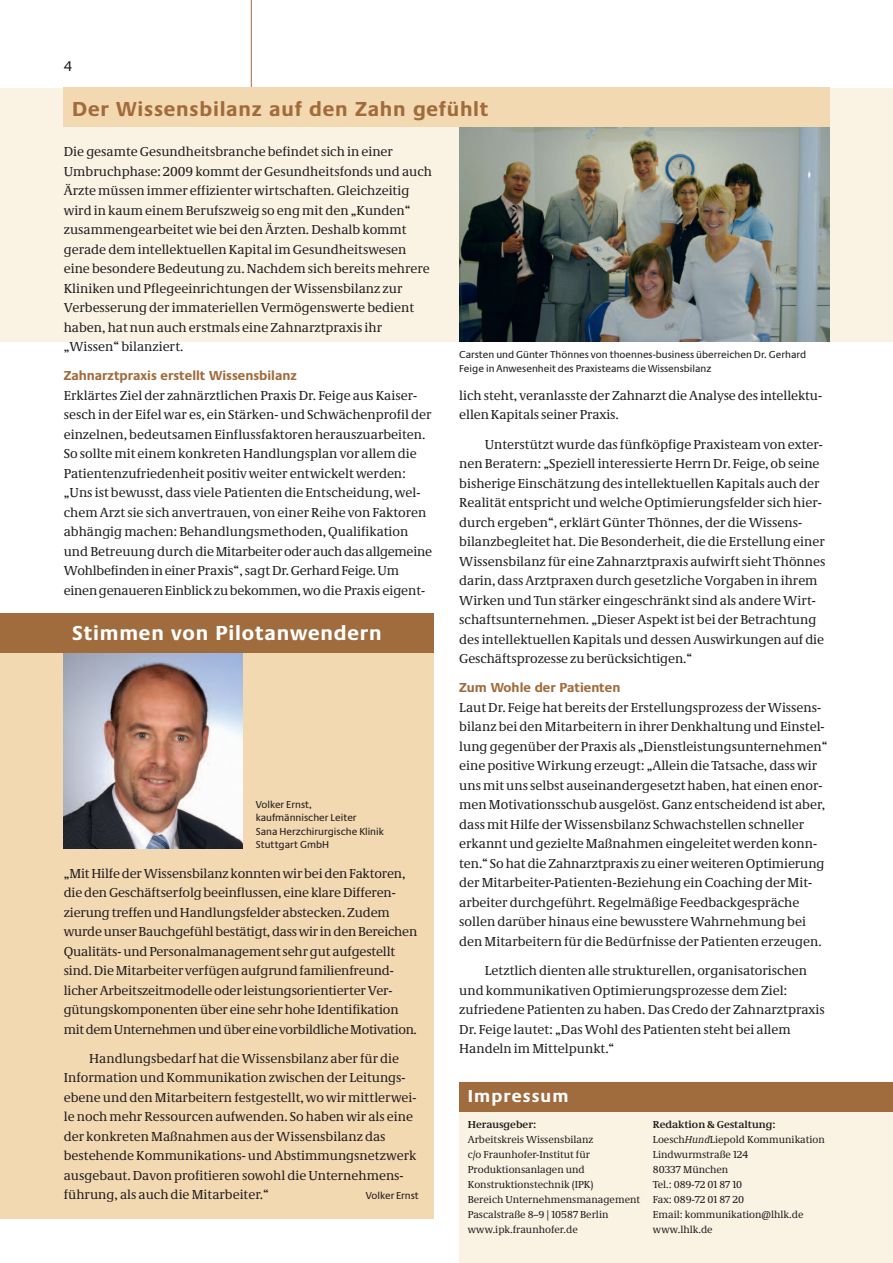
<style>
.page{position:relative;width:893px;height:1263px;background:#fff}
.page>*{position:absolute;margin:0;border:0;box-sizing:border-box;transform-origin:0 0}
.t1{font:700 21px "Neue Praxis";letter-spacing:.035em;color:#a16c3d}
.t2{font:700 21px "Neue Praxis";letter-spacing:.035em;color:#fff}
.t3{font:700 18px "Neue Praxis";letter-spacing:.06em;color:#fff}
.t4{font:14.55px "Neue Praxis";color:#231f20}
.t5{font:13.5px/19.5px "Neue Demos";color:#231f20}
.t6{font:700 13.5px "Neue Praxis";color:#a16c3d}
.t7{font:10.5px/15px "Neue Demos";color:#231f20}
.t8{font:10.5px/13.5px "Neue Praxis";color:#231f20}
.t9{font:700 10.5px "Neue Demos";color:#231f20}
.s1{font-weight:700}
.s2{font-style:italic}
</style>
<div class="page">
<div style="left:0;top:614px;width:434px;height:605px;background:#f3d9b2"></div>
<hr style="left:251px;top:0;width:1px;height:91px;background:#a16c3d">
<div style="left:0;top:88px;width:893px;height:253px;background:#faf2e3"></div>
<div style="left:459px;top:1082px;width:434px;height:181px;background:#faf2e3"></div>
<img style="left:459px;top:127px;width:370px;height:214px">
<div style="left:459px;top:88px;width:371px;height:39px;background:#f3d9b2"></div>
<div style="left:63px;top:88px;width:396px;height:39px;background:#f3d9b2"></div>
<div style="left:459px;top:1082px;width:434px;height:30px;background:#a16c3d"></div>
<img style="left:64px;top:653px;width:179px;height:195px">
<div style="left:0;top:613px;width:434px;height:40px;background:#a16c3d"></div>
<p class="t4" style="left:64px;top:61px;width:10px">4</p>
<h1 class="t1" style="left:72px;top:101px;width:418px">Der Wissensbilanz auf den Zahn gefühlt</h1>
<p class="t5" style="left:64px;top:143px;width:370px">Die gesamte Gesundheitsbranche befindet sich in einer Umbruchphase: 2009 kommt der Gesundheitsfonds und auch Ärzte müssen immer effizienter wirtschaften. Gleichzeitig wird in kaum einem Berufszweig so eng mit den „Kunden“ zusammengearbeitet wie bei den Ärzten. Deshalb kommt gerade dem intellektuellen Kapital im Gesundheitswesen eine besondere Bedeutung zu. Nachdem sich bereits mehrere Kliniken und Pflegeeinrichtungen der Wissensbilanz zur Verbesserung der immateriellen Vermögenswerte bedient haben, hat nun auch erstmals eine Zahnarztpraxis ihr „Wissen“ bilanziert.</p>
<p class="t6" style="left:64px;top:371px;width:235px">Zahnarztpraxis erstellt Wissensbilanz</p>
<p class="t5" style="left:64px;top:387px;width:370px">Erklärtes Ziel der zahnärztlichen Praxis Dr. Feige aus Kaiser&shy;sesch in der Eifel war es, ein Stärken- und Schwächenprofil der einzelnen, bedeutsamen Einflussfaktoren herauszuarbeiten.<br>So sollte mit einem konkreten Handlungsplan vor allem die Patientenzufriedenheit positiv weiter entwickelt werden: „Uns ist bewusst, dass viele Patienten die Entscheidung, wel&shy;chem Arzt sie sich anvertrauen, von einer Reihe von Faktoren abhängig machen: Behandlungsmethoden, Qualifikation und Betreuung durch die Mitarbeiter oder auch das allgemeine Wohlbefinden in einer Praxis“, sagt Dr. Gerhard Feige. Um einen genaueren Einblick zu bekommen, wo die Praxis eigent-</p>
<p class="t5" style="left:459px;top:387px;width:364px">lich steht, veranlasste der Zahnarzt die Analyse des intellektu&shy;ellen Kapitals seiner Praxis.</p>
<p class="t8" style="left:459px;top:349px;width:348px">Carsten und Günter Thönnes von thoennes-business überreichen Dr. Gerhard<br>Feige in Anwesenheit des Praxisteams die Wissensbilanz</p>
<p class="t5" style="left:459px;top:435px;width:368px;text-indent:26px">Unterstützt wurde das fünfköpfige Praxisteam von exter&shy;nen Beratern: „Speziell interessierte Herrn Dr. Feige, ob seine bisherige Einschätzung des intellektuellen Kapitals auch der Realität entspricht und welche Optimierungsfelder sich hier&shy;durch ergeben“, erklärt Günter Thönnes, der die Wissens&shy;bilanzbegleitet hat. Die Besonderheit, die die Erstellung einer Wissensbilanz für eine Zahnarztpraxis aufwirft sieht Thönnes darin, dass Arztpraxen durch gesetzliche Vorgaben in ihrem Wirken und Tun stärker eingeschränkt sind als andere Wirt&shy;schaftsunternehmen. „Dieser Aspekt ist bei der Betrachtung des intellektuellen Kapitals und dessen Auswirkungen auf die Geschäftsprozesse zu berücksichtigen.“</p>
<p class="t6" style="left:459px;top:683px;width:163px">Zum Wohle der Patienten</p>
<p class="t5" style="left:459px;top:699px;width:370px">Laut Dr. Feige hat bereits der Erstellungsprozess der Wissens&shy;bilanz bei den Mitarbeitern in ihrer Denkhaltung und Einstel&shy;lung gegenüber der Praxis als „Dienstleistungsunternehmen“ eine positive Wirkung erzeugt: „Allein die Tatsache, dass wir uns mit uns selbst auseinandergesetzt haben, hat einen enor&shy;men Motivationsschub ausgelöst. Ganz entscheidend ist aber, dass mit Hilfe der Wissensbilanz Schwachstellen schneller erkannt und gezielte Maßnahmen eingeleitet werden konn&shy;ten.“ So hat die Zahnarztpraxis zu einer weiteren Optimierung der Mitarbeiter-Patienten-Beziehung ein Coaching der Mit&shy;arbeiter durchgeführt. Regelmäßige Feedbackgespräche sollen darüber hinaus eine bewusstere Wahrnehmung bei den Mitarbeitern für die Bedürfnisse der Patienten erzeugen.</p>
<p class="t5" style="left:459px;top:962px;width:367px;text-indent:26px">Letztlich dienten alle strukturellen, organisatorischen und kommunikativen Optimierungsprozesse dem Ziel: zufriedene Patienten zu haben. Das Credo der Zahnarztpraxis Dr. Feige lautet: „Das Wohl des Patienten steht bei allem Handeln im Mittelpunkt.“</p>
<h1 class="t2" style="left:72px;top:625px;width:311px">Stimmen von Pilotanwendern</h1>
<p class="t8" style="left:256px;top:798px;width:129px">Volker Ernst, kaufmännischer Leiter<br>Sana Herzchirurgische Klinik<br>Stuttgart GmbH</p>
<p class="t5" style="left:64px;top:864px;width:355px">„Mit Hilfe der Wissensbilanz konnten wir bei den Faktoren, die den Geschäftserfolg beeinflussen, eine klare Differen&shy;zierung treffen und Handlungsfelder abstecken. Zudem wurde unser Bauchgefühl bestätigt, dass wir in den Bereichen Qualitäts- und Personalmanagement sehr gut aufgestellt sind. Die Mitarbeiter verfügen aufgrund familienfreund&shy;licher Arbeitszeitmodelle oder leistungsorientierter Ver&shy;gütungskomponenten über eine sehr hohe Identifikation mit dem Unternehmen und über eine vorbildliche Motivation.</p>
<p class="t5" style="left:64px;top:1050px;width:354px;text-indent:26px">Handlungsbedarf hat die Wissensbilanz aber für die Information und Kommunikation zwischen der Leitungs&shy;ebene und den Mitarbeitern festgestellt, wo wir mittlerwei&shy;le noch mehr Ressourcen aufwenden. So haben wir als eine der konkreten Maßnahmen aus der Wissensbilanz das bestehende Kommunikations- und Abstimmungsnetzwerk ausgebaut. Davon profitieren sowohl die Unternehmens&shy;führung, als auch die Mitarbeiter.“</p>
<h2 class="t3" style="left:468px;top:1089px;width:102px">Impressum</h2>
<p class="t9" style="left:468px;top:1120px;width:70px">Herausgeber:</p>
<p class="t7" style="left:468px;top:1132px;width:174px">Arbeitskreis Wissensbilanz<br>c/o Fraunhofer-Institut für<br>Produktionsanlagen und<br>Konstruktionstechnik (IPK)<br>Bereich Unternehmensmanagement<br>Pascalstraße 8–9 | 10587 Berlin www.ipk.fraunhofer.de</p>
<p class="t7" style="left:653px;top:1117px;width:174px"><span class="s1">Redaktion &amp; Gestaltung:<br></span>Loesch<span class="s2">Hund</span>Liepold Kommunikation<br>Lindwurmstraße 124<br>80337 München<br>Tel.: 089-72 01 87 10<br>Fax: 089-72 01 87 20<br>Email: kommunikation@lhlk.de www.lhlk.de</p>
<p class="t8" style="left:366px;top:1190px;width:54px">Volker Ernst</p>
</div>
